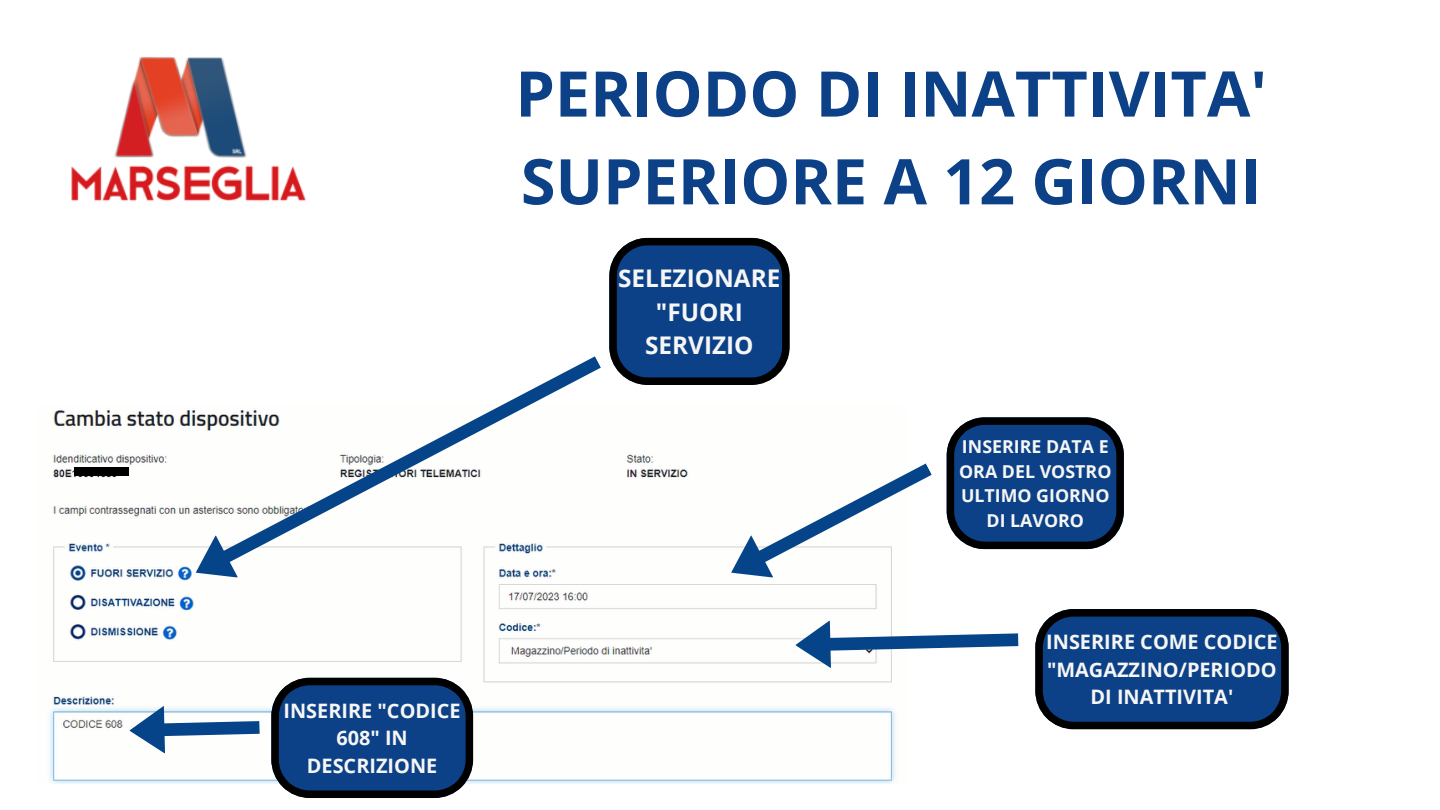
<style>
.page{position:relative;width:1440px;height:810px;background:#fff}
.page>*{position:absolute;margin:0;border:0;box-sizing:border-box;transform-origin:0 0}
.t1{font:700 63px/87.8px "Open Sans";color:#0c4187}
.t2{font:700 24.4px/33.8px "Open Sans";color:#f6f6f5;text-align:center}
.t3{font:700 19.9px/27.6px "Open Sans";color:#f6f6f5;text-align:center}
.t4{font:700 17.8px/24.7px "Open Sans";color:#f6f6f5;text-align:center}
</style>
<div class="page">
<img style="left:71px;top:57px;width:235px;height:144px">
<img style="left:49px;top:410px;width:847px;height:373px">
<svg style="left:609px;top:238px;width:181px;height:147px;background:#153f77"></svg>
<svg style="left:196px;top:356px;width:405px;height:222px"></svg>
<svg style="left:947px;top:417px;width:177px;height:132px;background:#164076"></svg>
<svg style="left:731px;top:463px;width:201px;height:115px"></svg>
<svg style="left:1035px;top:609px;width:254px;height:120px;background:#143e76"></svg>
<svg style="left:795px;top:620px;width:224px;height:48px"></svg>
<svg style="left:271px;top:678px;width:202px;height:120px;background:#163f76"></svg>
<svg style="left:129px;top:706px;width:131px;height:48px"></svg>
<div style="left:75px;top:467px;width:54px;height:9px;background:#000"></div>
<p class="t3" style="left:284px;top:696px;width:179px">INSERIRE "CODICE<br>608" IN<br>DESCRIZIONE</p>
<p class="t1" style="left:515px;top:48px;width:753px">PERIODO DI INATTIVITA'<br>SUPERIORE A 12 GIORNI</p>
<p class="t2" style="left:618px;top:261px;width:164px">SELEZIONARE "FUORI<br>SERVIZIO</p>
<p class="t4" style="left:959px;top:434px;width:154px">INSERIRE DATA E<br>ORA DEL VOSTRO<br>ULTIMO GIORNO<br>DI LAVORO</p>
<p class="t3" style="left:1046px;top:628px;width:233px">INSERIRE COME CODICE "MAGAZZINO/PERIODO<br>DI INATTIVITA'</p>
</div>
